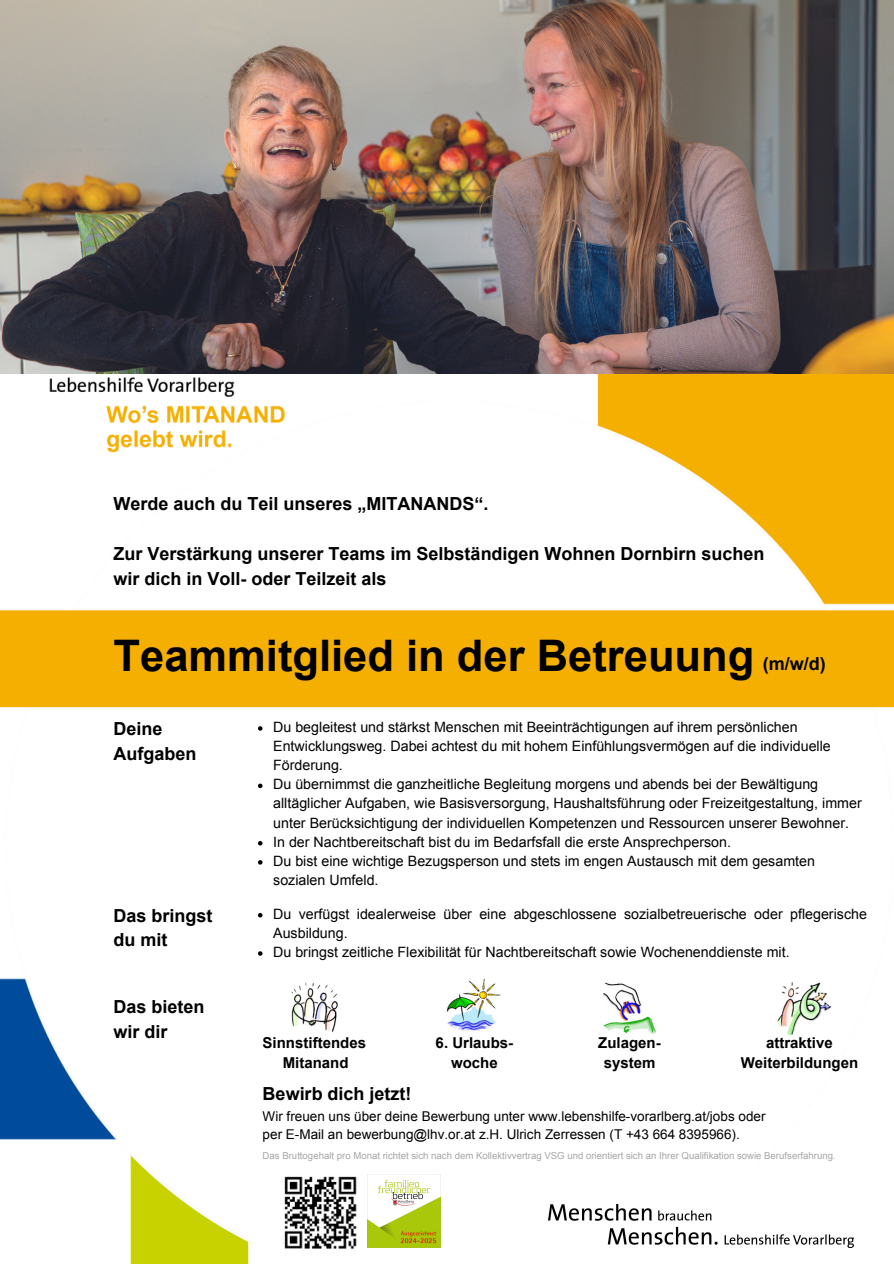
<style>
.page{position:relative;width:894px;height:1264px;background:#fff}
.page>*{position:absolute;margin:0;border:0;box-sizing:border-box;transform-origin:0 0}
.t1{font:700 43.5px "Arial";color:#000}
.t2{font:700 18px/24.8px "Arial";color:#000}
.t3{font:700 15px/20.2px "Arial";color:#000;text-align:center}
.t4{font:14.25px/19.2px "Arial";color:#000}
.t5{font:13.5px/18px "Arial";color:#000}
.t6{font:9.6px "Arial";color:#a6a6a6}
</style>
<div class="page">
<img style="left:0;top:374px;width:893px;height:889px">
<img style="left:278px;top:977px;width:75px;height:59px">
<img style="left:434px;top:975px;width:81px;height:64px">
<img style="left:588px;top:975px;width:83px;height:65px">
<img style="left:756px;top:971px;width:85px;height:68px">
<div style="left:262px;top:1168px;width:631px;height:95px;background:#fff"></div>
<img style="left:284px;top:1176px;width:73px;height:73px">
<img style="left:367px;top:1174px;width:73px;height:73px">
<img style="left:0;top:0;width:893px;height:374px">
<img style="left:548px;top:1204px;width:305px;height:43px">
<svg style="left:258px;top:726px;width:4px;height:4px"></svg>
<svg style="left:258px;top:783px;width:4px;height:5px"></svg>
<svg style="left:258px;top:841px;width:4px;height:4px"></svg>
<svg style="left:258px;top:860px;width:4px;height:4px"></svg>
<svg style="left:258px;top:913px;width:4px;height:4px"></svg>
<svg style="left:258px;top:951px;width:4px;height:4px"></svg>
<p class="t2" style="left:113px;top:491px;width:376px">Werde auch du Teil unseres „MITANANDS“.</p>
<p class="t2" style="left:113px;top:541px;width:652px">Zur Verstärkung unserer Teams im Selbständigen Wohnen Dornbirn suchen wir dich in Voll- oder Teilzeit als</p>
<h2 class="t1" style="left:113px;top:632px;width:642px">Teammitglied in der Betreuung</h2>
<h2 class="t2" style="left:762px;top:651px;width:64px">(m/w/d)</h2>
<p class="t2" style="left:113px;top:716px;width:84px">Deine<br>Aufgaben</p>
<p class="t2" style="left:113px;top:903px;width:100px">Das bringst du mit</p>
<p class="t2" style="left:113px;top:994px;width:92px">Das bieten wir dir</p>
<p class="t4" style="left:273px;top:717px;width:559px">Du begleitest und stärkst Menschen mit Beeinträchtigungen auf ihrem persönlichen<br>Entwicklungsweg. Dabei achtest du mit hohem Einfühlungsvermögen auf die individuelle<br>Förderung.</p>
<p class="t4" style="left:273px;top:774px;width:590px">Du übernimmst die ganzheitliche Begleitung morgens und abends bei der Bewältigung alltäglicher Aufgaben, wie Basisversorgung, Haushaltsführung oder Freizeitgestaltung, immer unter Berücksichtigung der individuellen Kompetenzen und Ressourcen unserer Bewohner.</p>
<p class="t4" style="left:273px;top:832px;width:459px">In der Nachtbereitschaft bist du im Bedarfsfall die erste Ansprechperson.</p>
<p class="t4" style="left:273px;top:851px;width:543px">Du bist eine wichtige Bezugsperson und stets im engen Austausch mit dem gesamten sozialen Umfeld.</p>
<h3 class="t4" style="left:273px;top:904px;width:595px">Du verfügst idealerweise über eine abgeschlossene sozialbetreuerische oder pflegerische<br>Ausbildung.</h3>
<h3 class="t4" style="left:273px;top:942px;width:517px">Du bringst zeitliche Flexibilität für Nachtbereitschaft sowie Wochenenddienste mit.</h3>
<p class="t3" style="left:262px;top:1032px;width:105px">Sinnstiftendes</p>
<p class="t3" style="left:282px;top:1053px;width:67px">Mitanand</p>
<p class="t2" style="left:262px;top:1081px;width:150px">Bewirb dich jetzt!</p>
<p class="t5" style="left:262px;top:1107px;width:504px">Wir freuen uns ü ber deine Bewerbung unter www.lebenshilfe-vorarlberg.at/jobs oder per E-Mail an bewerbung@lhv.or.at z.H. Ulrich Zerressen (T +43 664 8395966).</p>
<p class="t6" style="left:262px;top:1150px;width:574px">Das Bruttogehalt pro Monat richtet sich nach dem Kollektivvertrag VSG und orientiert sich an Ihrer Qualifikation sowie Berufserfahrung.</p>
<h3 class="t3" style="left:435px;top:1032px;width:79px">6. Urlaubs&shy;woche</h3>
<h3 class="t3" style="left:598px;top:1032px;width:64px">Zulagen&shy;system</h3>
<h5 class="t3" style="left:740px;top:1032px;width:119px">attraktive<br>Weiterbildungen</h5>
</div>
